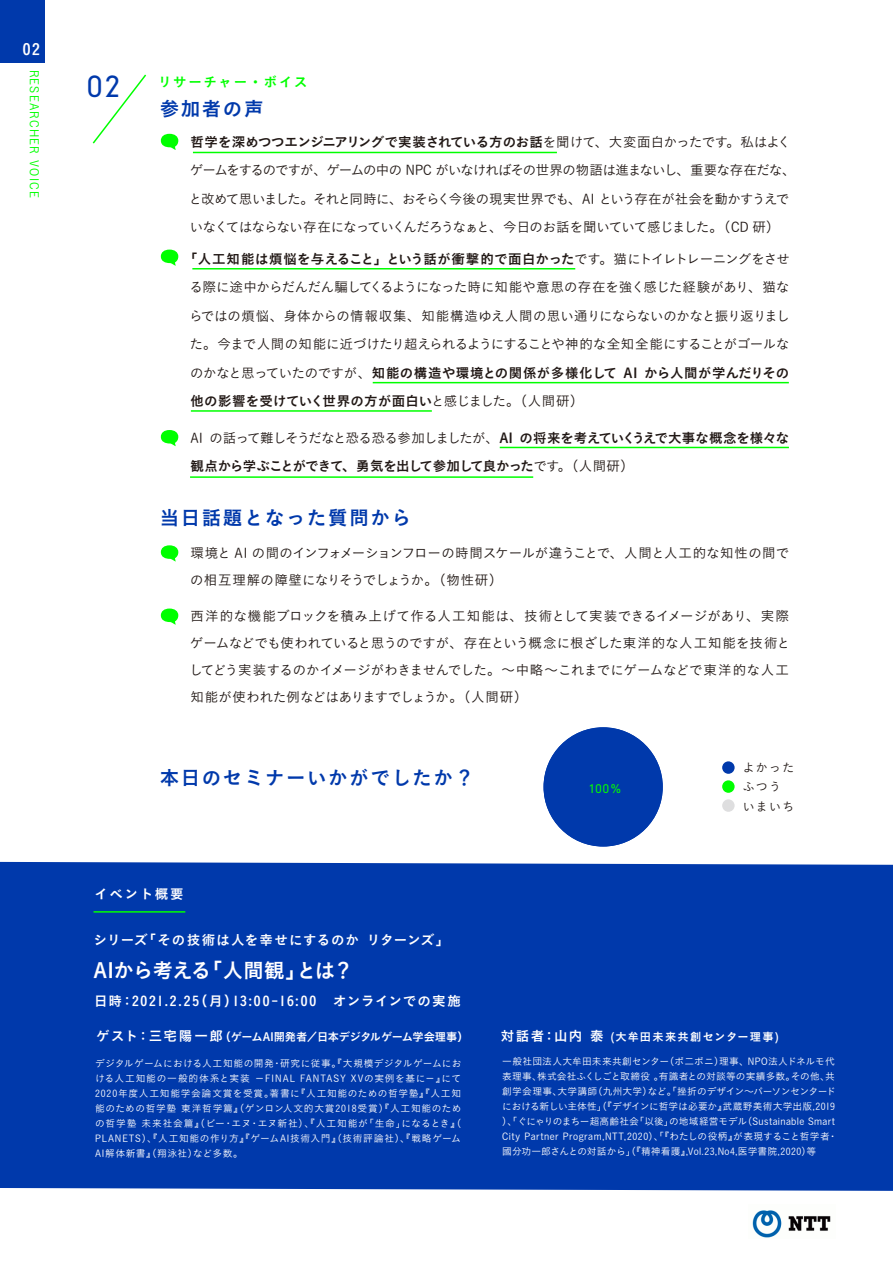
<style>
.page{position:relative;width:893px;height:1263px;background:#fff}
.page>*{position:absolute;margin:0;border:0;box-sizing:border-box;transform-origin:0 0}
.t1{font:300 29.25px "DIN Neuzeit Grotesk Std";color:#0039ab}
.t2{font:20.4px "Koburina Go Std W6";letter-spacing:-.025em;color:#fff}
.t3{font:19.5px "Koburina Go Std W6";letter-spacing:.08em;color:#0039ab}
.t4{font:15.45px "Koburina Go Std W6";color:#fff}
.t5{font:13.5px/28.5px "Koburina Go Std W3";letter-spacing:-.045em;color:#211815;text-align:justify}
.t6{font:13.5px/28.5px "Koburina Go Std W6";letter-spacing:.02em;color:#211815}
.t7{font:13.5px/27px "Koburina Go Std W3";letter-spacing:-.01em;color:#211815}
.t8{font:13.5px "Koburina Go Std W6";letter-spacing:.07em;color:#fff}
.t9{font:13.5px "Koburina Go Std W3";letter-spacing:-.07em;color:#211815}
.t10{font:13.5px "Koburina Go Std W6";letter-spacing:-.04em;color:#211815}
.t11{font:13.5px "Koburina Go Std W6";letter-spacing:.025em;color:#211815}
.t12{font:13.5px "Koburina Go Std W6";letter-spacing:-.06em;color:#211815}
.t13{font:13.5px "Koburina Go Std W6";letter-spacing:.12em;color:#0f0}
.t14{font:12px "Koburina Go Std W3";letter-spacing:.1em;color:#0f0}
.t15{font:12px/19.5px "Koburina Go Std W3";letter-spacing:.1em;color:#211815}
.t16{font:300 12px "DIN Neuzeit Grotesk Std";color:#0f0}
.t17{font:11.25px "Koburina Go Std W6";letter-spacing:-.03em;color:#fff}
.t18{font:11.25px "Koburina Go Std W6";letter-spacing:.1em;color:#fff}
.t19{font:9.75px/15px "Koburina Go Std W3";letter-spacing:.02em;color:#fff;text-align:justify}
.s1{font-family:"Koburina Go Std W3"}
.s2{font-family:"Koburina Go Std W6"}
.s3{font-size:13.5px}
</style>
<div class="page">
<div style="left:0;top:0;width:44px;height:63px;background:#0039ab"></div>
<div style="left:543px;top:727px;width:120px;height:119px;background:#0039ab;border-radius:60px"></div>
<div style="left:722px;top:761px;width:13px;height:13px;background:#0039ab;border-radius:50%"></div>
<div style="left:722px;top:780px;width:13px;height:13px;background:#0f0;border-radius:50%"></div>
<div style="left:722px;top:799px;width:13px;height:13px;background:#dededf;border-radius:50%"></div>
<div style="left:0;top:862px;width:893px;height:329px;background:#0039ab"></div>
<hr style="left:94px;top:911px;width:91px;height:2px;background:#0f0">
<img style="left:752px;top:1210px;width:79px;height:28px">
<svg style="left:92px;top:74px;width:55px;height:70px"></svg>
<hr style="left:193px;top:152px;width:364px;height:1px;background:#0f0">
<svg style="left:161px;top:134px;width:17px;height:16px"></svg>
<hr style="left:500px;top:447px;width:289px;height:1px;background:#0f0">
<svg style="left:161px;top:430px;width:17px;height:16px"></svg>
<hr style="left:192px;top:268px;width:383px;height:1px;background:#0f0">
<svg style="left:161px;top:250px;width:17px;height:16px"></svg>
<svg style="left:161px;top:545px;width:17px;height:16px"></svg>
<svg style="left:161px;top:608px;width:17px;height:17px"></svg>
<hr style="left:373px;top:382px;width:416px;height:1px;background:#0f0">
<hr style="left:191px;top:410px;width:241px;height:2px;background:#0f0">
<hr style="left:190px;top:476px;width:343px;height:2px;background:#0f0">
<h3 class="t4" style="left:23px;top:37px;width:19px">02</h3>
<p class="t14" style="left:44px;top:70px;width:129px;rotate:90deg">RESEARCHER VOICE</p>
<h1 class="t1" style="left:87px;top:68px;width:35px">02</h1>
<h3 class="t13" style="left:158px;top:72px;width:151px">リサーチャー・ボイス</h3>
<h3 class="t3" style="left:160px;top:94px;width:105px">参加者の声</h3>
<h3 class="t10" style="left:190px;top:131px;width:602px">哲学を深めつつエンジニアリングで実装されている方のお話<span class="s1">を聞けて、大変面白かったです。私はよく</span></h3>
<h3 class="t5" style="left:189px;top:156px;width:608px;text-align:left">ゲームをするのですが、ゲームの中の NPC がいなければその世界の物語は進まないし、重要な存在だな、と改めて思いました。それと同時に、おそらく今後の現実世界でも、AI という存在が社会を動かすうえでいなくてはならない存在になっていくんだろうなぁと、今日のお話を聞いていて感じました。（CD 研）</h3>
<h3 class="t11" style="left:184px;top:248px;width:608px">「人工知能は煩悩を与えること」という話が衝撃的で面白かった<span class="s1">です。猫にトイレトレーニングをさせ</span></h3>
<h3 class="t5" style="left:189px;top:273px;width:602px">る際に途中からだんだん騙してくるようになった時に知能や意思の存在を強く感じた経験があり、猫ならではの煩悩、身体からの情報収集、知能構造ゆえ人間の思い通りにならないのかなと振り返りました。今まで人間の知能に近づけたり超えられるようにすることや神的な全知全能にすることがゴールな</h3>
<h3 class="t6" style="left:190px;top:359px;width:601px"><span class="s1">のかなと思っていたのですが、</span>知能の構造や環境との関係が多様化して AI から人間が学んだりその他の影響を受けていく世界の方が面白い<span class="s1">と感じました。（人間研）</span></h3>
<h3 class="t9" style="left:190px;top:427px;width:600px">AI の話って難しそうだなと恐る恐る参加しましたが、<span class="s2">AI の将来を考えていくうえで大事な概念を様々な</span></h3>
<h3 class="t12" style="left:190px;top:456px;width:445px">観点から学ぶことができて、勇気を出して参加して良かった<span class="s1">です。（人間研）</span></h3>
<h3 class="t3" style="left:160px;top:502px;width:253px">当日話題となった質問から</h3>
<h3 class="t7" style="left:190px;top:539px;width:601px">環境と AI の間のインフォメーションフローの時間スケールが違うことで、人間と人工的な知性の間での相互理解の障壁になりそうでしょうか。（物性研）</h3>
<h3 class="t5" style="left:189px;top:602px;width:603px;line-height:27px">西洋的な機能ブロックを積み上げて作る人工知能は、技術として実装できるイメージがあり、実際ゲームなどでも使われていると思うのですが、存在という概念に根ざした東洋的な人工知能を技術としてどう実装するのかイメージがわきませんでした。～中略～これまでにゲームなどで東洋的な人工知能が使われた例などはありますでしょうか。（人間研）</h3>
<h3 class="t3" style="left:160px;top:763px;width:316px">本日のセミナーいかがでしたか？</h3>
<p class="t16" style="left:589px;top:781px;width:33px">100%</p>
<p class="t15" style="left:743px;top:757px;width:53px">よかったふつういまいち</p>
<h3 class="t8" style="left:94px;top:883px;width:91px">イベント概要</h3>
<h3 class="t8" style="left:94px;top:929px;width:357px">シリーズ「その技術は人を幸せにするのか リターンズ」</h3>
<h2 class="t2" style="left:94px;top:954px;width:261px">AIから考える「人間観」とは？</h2>
<h3 class="t8" style="left:94px;top:991px;width:368px">日時：2021.2.25（月）13:00-16:00　オンラインでの実施</h3>
<p class="t17" style="left:96px;top:1028px;width:379px"><span class="s3">ゲスト：三宅陽一郎</span>（ゲームAI開発者／日本デジタルゲーム学会理事）　</p>
<p class="t18" style="left:501px;top:1028px;width:280px"><span class="s3">対話者：山内 泰</span> (大牟田未来共創センター理事)</p>
<p class="t19" style="left:95px;top:1056px;width:368px">デジタルゲームにおける人工知能の開発・研究に従事。『大規模デジタルゲームにおける人工知能の一般的体系と実装 －FINAL FANTASY XVの実例を基に－』にて2020年度人工知能学会論文賞を受賞。著書に『人工知能のための哲学塾』『人工知能のための哲学塾 東洋哲学篇』（ゲンロン人文的大賞2018受賞）『人工知能のための哲学塾 未来社会篇』（ビー・エヌ・エヌ新社）、『人工知能が「生命」になるとき』（PLANETS）、『人工知能の作り方』『ゲームAI技術入門』（技術評論社）、『戦略ゲームAI解体新書』（翔泳社）など多数。</p>
<p class="t19" style="left:502px;top:1054px;width:337px;text-align:left">一般社団法人大牟田未来共創センター（ポ二ポニ）理事、NPO法人ドネルモ代表理事、株式会社ふくしごと取締役 。有識者との対談等の実績多数。その他、共創学会理事、大学講師（九州大学）など。「挫折のデザイン～パーソンセンタードにおける新しい主体性」（『デザインに哲学は必要か』武蔵野美術大学出版,2019）、「ぐにゃりのまちー超高齢社会「以後」の地域経営モデル（Sustainable Smart City Partner Program,NTT,2020）、「『わたしの役柄』が表現すること哲学者・國分功一郎さんとの対話から」（『精神看護』,Vol.23,No4,医学書院,2020）等</p>
</div>
